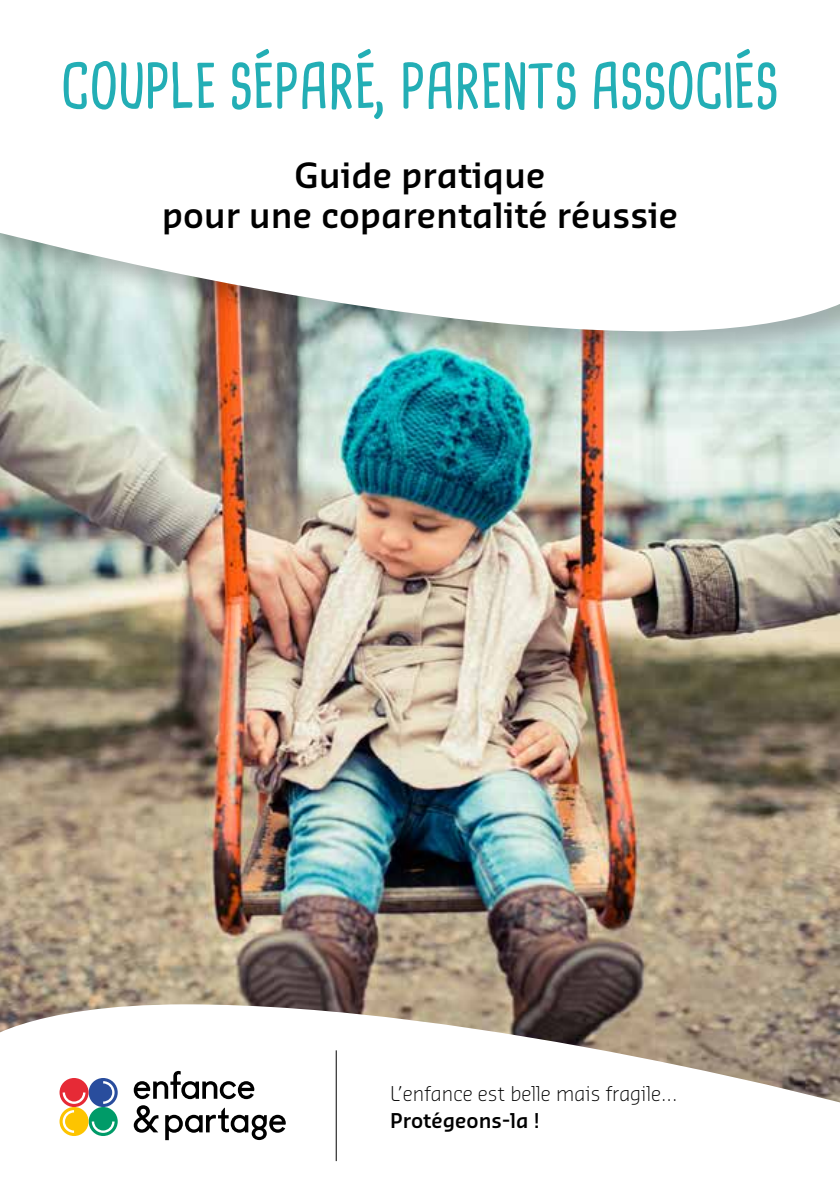
<style>
.page{position:relative;width:840px;height:1191px;background:#fff}
.page>*{position:absolute;margin:0;border:0;box-sizing:border-box;transform-origin:0 0}
.t1{font:700 60px "Cardenio Modern";letter-spacing:-.03em;color:#23aeb5}
.t2{font:600 34px/40px "Sansa Std";color:#000;text-align:center}
.t3{font:300 19.8px "Sansa Std";color:#000}
.t4{font:600 19.8px "Sansa Std";color:#000}
</style>
<div class="page">
<img style="left:0;top:364px;width:839px;height:640px">
<div style="left:0;top:0;width:839px;height:364px;background:#000;opacity:.25"></div>
<svg style="left:0;top:0;width:839px;height:331px"></svg>
<svg style="left:0;top:1004px;width:839px;height:158px"></svg>
<svg style="left:134px;top:1105px;width:24px;height:27px"></svg>
<svg style="left:134px;top:1070px;width:120px;height:29px"></svg>
<svg style="left:165px;top:1107px;width:120px;height:33px"></svg>
<div style="left:89px;top:1107px;width:29px;height:29px;background:#009b68;border-radius:50%"></div>
<svg style="left:92px;top:1121px;width:22px;height:11px"></svg>
<div style="left:89px;top:1078px;width:29px;height:29px;background:#294d9d;border-radius:50%"></div>
<svg style="left:103px;top:1081px;width:11px;height:22px"></svg>
<div style="left:59px;top:1078px;width:29px;height:29px;background:#e62a36;border-radius:50%"></div>
<svg style="left:63px;top:1092px;width:22px;height:11px"></svg>
<div style="left:59px;top:1107px;width:29px;height:29px;background:#fdc400;border-radius:50%"></div>
<svg style="left:63px;top:1110px;width:11px;height:22px"></svg>
<hr style="left:335px;top:1050px;width:1px;height:111px;background:#000">
<h1 class="t1" style="left:60px;top:46px;width:720px">COUPLE SÉPARÉ, PARENTS ASSOCIÉS</h1>
<p class="t2" style="left:162px;top:154px;width:518px">Guide pratique<br>pour une coparentalité réussie</p>
<p class="t3" style="left:390px;top:1080px;width:288px">L’enfance est belle mais fragile...</p>
<p class="t4" style="left:390px;top:1107px;width:151px">Protégeons-la !</p>
</div>
